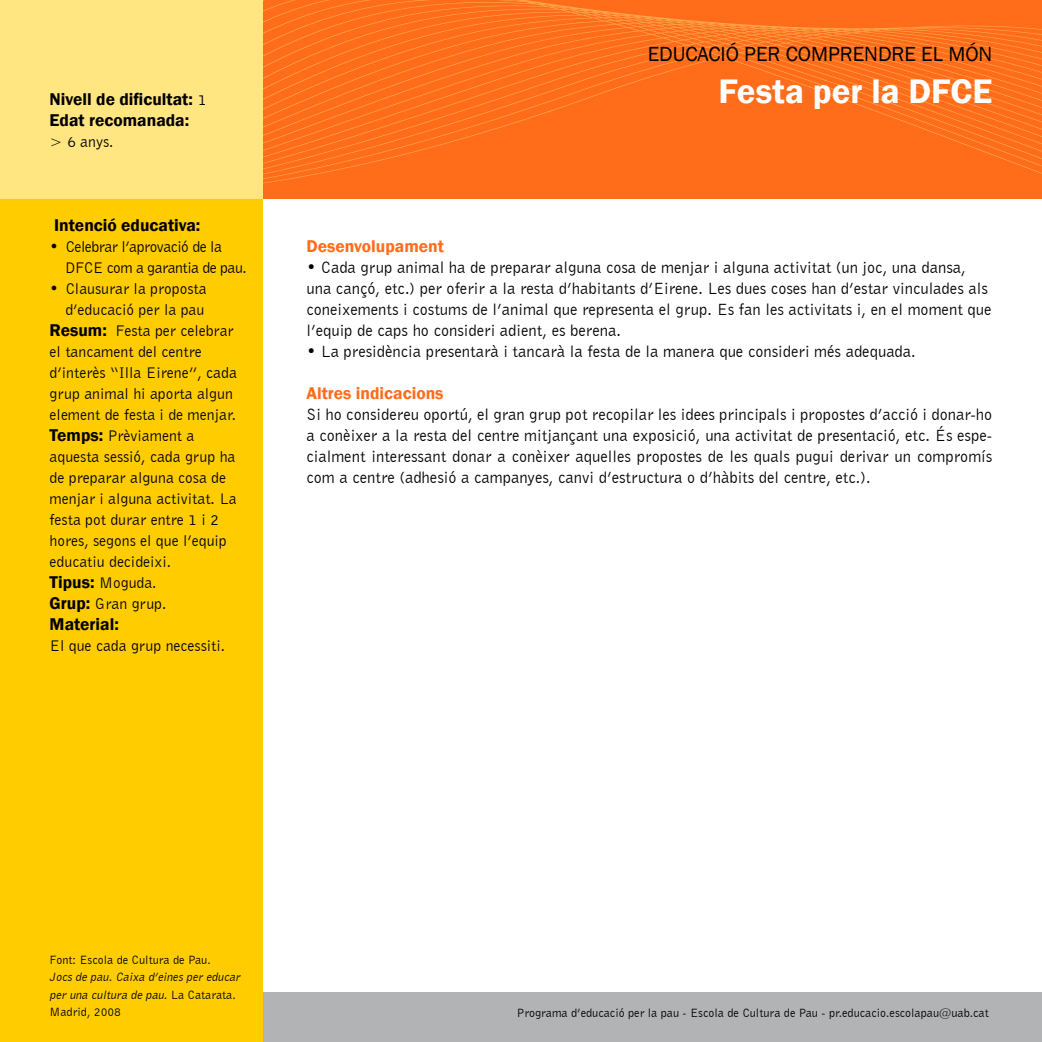
<style>
.page{position:relative;width:1042px;height:1042px;background:#fff}
.page>*{position:absolute;margin:0;border:0;box-sizing:border-box;transform-origin:0 0}
.t1{font:600 35px "Franklin Gothic";color:#fff}
.t2{font:21px "Franklin Gothic";color:#000}
.t3{font:600 17.5px/21px "Franklin Gothic";color:#000}
.t4{font:600 17.5px "Franklin Gothic";color:#ff6c1a}
.t5{font:16.62px/21px "Bell Gothic BT";color:#000}
.t6{font:15.75px "Bell Gothic BT";color:#000}
.t7{font:15.75px/21px "Bell Gothic BT";letter-spacing:-.03em;color:#000}
.t8{font:12.25px "Bell Gothic BT";color:#000}
.t9{font:italic 12.25px/17.5px "Bell Gothic BT";color:#000}
.s1{font-family:"Bell Gothic BT";font-weight:400;font-size:15.75px}
.s2{font-family:"Franklin Gothic";font-weight:600;font-size:17.5px}
.s3{font-style:normal}
</style>
<div class="page">
<div style="left:163px;top:992px;width:879px;height:50px;background:#b1b3b4"></div>
<svg style="left:262px;top:0;width:780px;height:231px;background:#ff853d"></svg>
<div style="left:0;top:193px;width:262px;height:849px;background:#fc0"></div>
<div style="left:0;top:0;width:262px;height:198px;background:#ffe681"></div>
<p class="t3" style="left:50px;top:89px;width:158px">Nivell de dificultat: <span class="s1">1<br></span>Edat recomanada:</p>
<p class="t6" style="left:50px;top:132px;width:65px">&gt; 6 anys.</p>
<p class="t3" style="left:54px;top:215px;width:148px">Intenció educativa:</p>
<p class="t7" style="left:65px;top:236px;width:183px;text-indent:-16px">• Celebrar l’aprovació de la<br>DFCE com a garantia de pau.</p>
<p class="t6" style="left:50px;top:279px;width:159px">• Clausurar la proposta</p>
<p class="t6" style="left:65px;top:300px;width:140px">d’educació per la pau</p>
<p class="t6" style="left:50px;top:321px;width:186px"><span class="s2">Resum:</span> Festa per celebrar</p>
<p class="t6" style="left:50px;top:342px;width:154px">el tancament del centre</p>
<p class="t6" style="left:50px;top:363px;width:189px">d’interès “Illa Eirene”, cada</p>
<p class="t6" style="left:50px;top:384px;width:185px">grup animal hi aporta algun</p>
<p class="t6" style="left:50px;top:405px;width:188px">element de festa i de menjar.</p>
<p class="t6" style="left:50px;top:426px;width:146px"><span class="s2">Temps:</span> Prèviament a</p>
<p class="t6" style="left:50px;top:447px;width:187px">aquesta sessió, cada grup ha</p>
<p class="t6" style="left:50px;top:468px;width:178px">de preparar alguna cosa de</p>
<p class="t6" style="left:50px;top:489px;width:188px">menjar i alguna activitat. La</p>
<p class="t6" style="left:50px;top:510px;width:171px">festa pot durar entre 1 i 2</p>
<p class="t6" style="left:50px;top:531px;width:179px">hores, segons el que l’equip</p>
<p class="t6" style="left:50px;top:552px;width:123px">educatiu decideixi.</p>
<p class="t6" style="left:50px;top:573px;width:109px"><span class="s2">Tipus:</span> Moguda.</p>
<p class="t6" style="left:50px;top:594px;width:118px"><span class="s2">Grup:</span> Gran grup.</p>
<p class="t3" style="left:50px;top:614px;width:71px">Material:</p>
<p class="t6" style="left:50px;top:636px;width:177px">El que cada grup necessiti.</p>
<p class="t2" style="left:648px;top:41px;width:346px">EDUCACIÓ PER COMPRENDRE EL MÓN</p>
<h1 class="t1" style="left:718px;top:70px;width:275px">Festa per la DFCE</h1>
<p class="t4" style="left:306px;top:235px;width:139px">Desenvolupament</p>
<p class="t5" style="left:306px;top:257px;width:686px">• Cada grup animal ha de preparar alguna cosa de menjar i alguna activitat (un joc, una dansa, una cançó, etc.) per oferir a la resta d’habitants d’Eirene. Les dues coses han d’estar vinculades als coneixements i costums de l’animal que representa el grup. Es fan les activitats i, en el moment que l’equip de caps ho consideri adient, es berena.</p>
<p class="t5" style="left:306px;top:341px;width:611px">• La presidència presentarà i tancarà la festa de la manera que consideri més adequada.</p>
<p class="t4" style="left:306px;top:382px;width:139px">Altres indicacions</p>
<p class="t5" style="left:306px;top:404px;width:687px;text-align:justify">Si ho considereu oportú, el gran grup pot recopilar les idees principals i propostes d’acció i donar-ho a conèixer a la resta del centre mitjançant una exposició, una activitat de presentació, etc. És espe&shy;cialment interessant donar a conèixer aquelles propostes de les quals pugui derivar un compromís com a centre (adhesió a campanyes, canvi d’estructura o d’hàbits del centre, etc.).</p>
<p class="t8" style="left:50px;top:952px;width:163px">Font: Escola de Cultura de Pau.</p>
<p class="t9" style="left:50px;top:968px;width:194px">Jocs de pau. Caixa d’eines per educar per una cultura de pau. <span class="s3">La C ata rata .<br>Madrid, 2008</span></p>
<p class="t8" style="left:517px;top:1005px;width:473px">Programa d’educació per la pau - Escola de Cultura de Pau - pr.educacio.escolapau@uab.cat</p>
</div>
